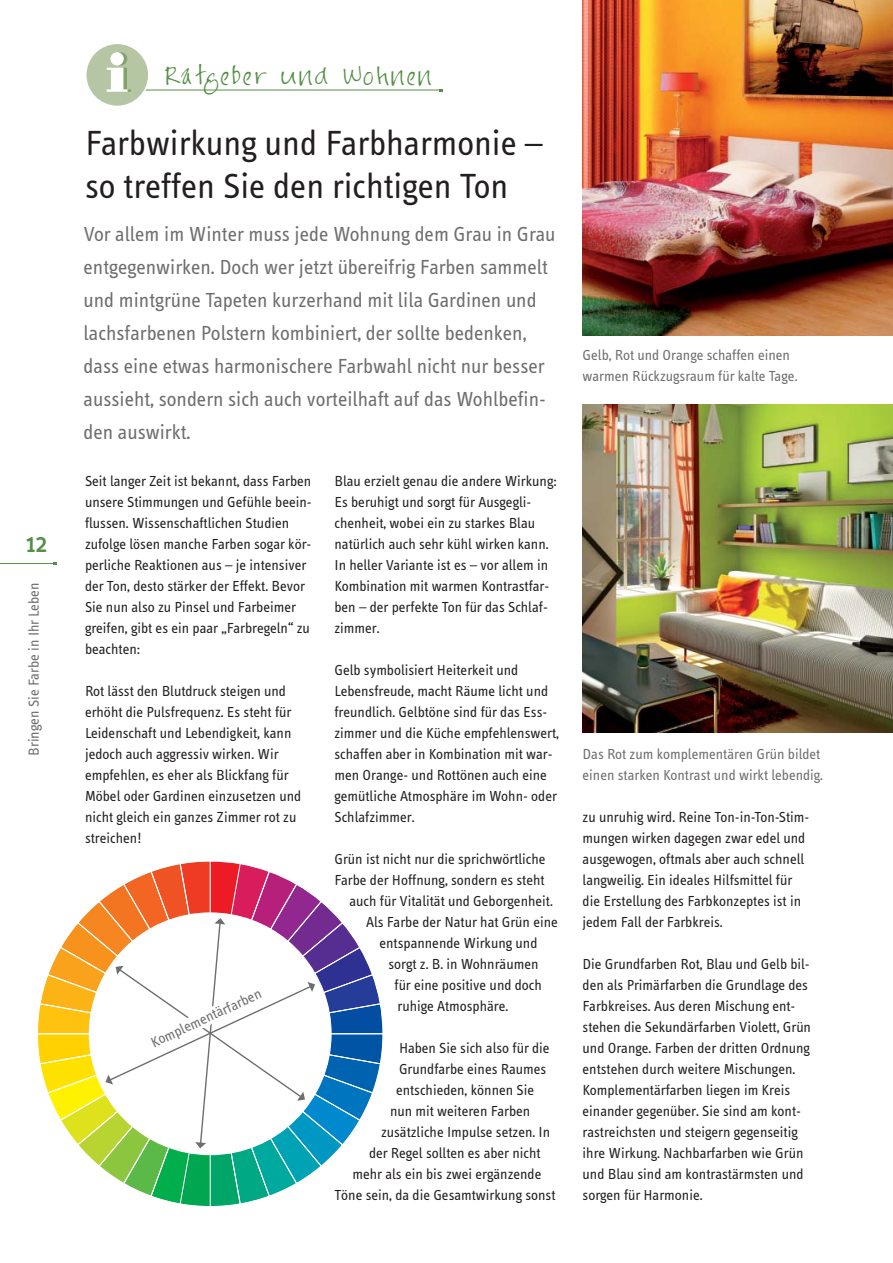
<style>
.page{position:relative;width:893px;height:1263px;background:#fff}
.page>*{position:absolute;margin:0;border:0;box-sizing:border-box;transform-origin:0 0}
.t1{font:36px/43.2px "Info Text";color:#231f20}
.t2{font:500 27px "Info Text";color:#558f45}
.t3{font:21px/33px "Info Text";color:#6d6e70}
.t4{font:21px "FG Jayne Print";letter-spacing:.1em;color:#558f45}
.t5{font:15px/21px "Info Text";color:#231f20}
.t6{font:15px/21px "Info Text";color:#6d6e70}
</style>
<div class="page">
<hr style="left:0;top:563px;width:55px;height:1px;background:#558f45">
<hr style="left:118px;top:90px;width:323px;height:1px;background:#558f45">
<div style="left:86px;top:43px;width:63px;height:63px;background:#b6c6a4;border-radius:50%"></div>
<div style="left:85px;top:43px;width:65px;height:64px;border:2px solid #fff;border-radius:50%"></div>
<svg style="left:107px;top:52px;width:24px;height:40px"></svg>
<img style="left:582px;top:405px;width:311px;height:327px">
<img style="left:582px;top:0;width:311px;height:336px">
<svg style="left:38px;top:861px;width:345px;height:345px"></svg>
<h2 class="t2" style="left:26px;top:533px;width:23px">12</h2>
<p class="t6" style="left:25px;top:756px;width:175px;rotate:-90deg">Bringen Sie Farbe in Ihr Leben</p>
<h3 class="t4" style="left:166px;top:67px;width:268px">Ratgeber und Wohnen</h3>
<h1 class="t1" style="left:85px;top:124px;width:459px">Farbwirkung und Farbharmonie – so treffen Sie den richtigen Ton</h1>
<p class="t3" style="left:84px;top:219px;width:473px">Vor allem im Winter muss jede Wohnung dem Grau in Grau entgegenwirken. Doch wer jetzt übereifrig Farben sammelt und mintgrüne Tapeten kurzerhand mit lila Gardinen und lachsfarbenen Polstern kombiniert, der sollte bedenken, dass eine etwas harmonischere Farbwahl nicht nur besser aussieht, sondern sich auch vorteilhaft auf das Wohlbefin&shy;den auswirkt.</p>
<p class="t5" style="left:85px;top:471px;width:228px">Seit langer Zeit ist bekannt, dass Farben unsere Stimmungen und Gefühle beein&shy;flussen. Wissenschaftlichen Studien zufolge lösen manche Farben sogar kör&shy;perliche Reaktionen aus – je intensiver der Ton, desto stärker der Effekt. Bevor Sie nun also zu Pinsel und Farbeimer greifen, gibt es ein paar „Farbregeln“ zu beachten:</p>
<p class="t5" style="left:85px;top:681px;width:218px">Rot lässt den Blutdruck steigen und erhöht die Pulsfrequenz. Es steht für Leidenschaft und Lebendigkeit, kann jedoch auch aggressiv wirken. Wir empfehlen, es eher als Blickfang für Möbel oder Gardinen einzusetzen und nicht gleich ein ganzes Zimmer rot zu streichen!</p>
<p class="t5" style="left:334px;top:471px;width:224px">Blau erzielt genau die andere Wirkung:<br>Es beruhigt und sorgt für Ausgegli&shy;chenheit, wobei ein zu starkes Blau natürlich auch sehr kühl wirken kann.<br>In heller Variante ist es – vor allem in Kombination mit warmen Kontrastfar&shy;ben – der perfekte Ton für das Schlaf&shy;zimmer.</p>
<p class="t5" style="left:334px;top:660px;width:226px">Gelb symbolisiert Heiterkeit und Lebensfreude, macht Räume licht und freundlich. Gelbtöne sind für das Ess&shy;zimmer und die Küche empfehlenswert, schaffen aber in Kombination mit war&shy;men Orange- und Rottönen auch eine gemütliche Atmosphäre im Wohn- oder Schlafzimmer.</p>
<p class="t5" style="left:334px;top:849px;width:213px">Grün ist nicht nur die sprichwörtliche</p>
<p class="t5" style="left:334px;top:870px;width:212px">Farbe der Hoffnung, sondern es steht</p>
<p class="t5" style="left:349px;top:891px;width:205px">auch für Vitalität und Geborgenheit.</p>
<p class="t5" style="left:366px;top:912px;width:193px">Als Farbe der Natur hat Grün eine</p>
<p class="t5" style="left:379px;top:933px;width:159px">entspannende Wirkung und</p>
<p class="t5" style="left:388px;top:954px;width:152px">sorgt z. B. in Wohnräumen</p>
<p class="t5" style="left:394px;top:975px;width:149px">für eine positive und doch</p>
<p class="t5" style="left:397px;top:996px;width:112px">ruhige Atmosphäre.</p>
<p class="t5" style="left:399px;top:1038px;width:152px">Haben Sie sich also für die</p>
<p class="t5" style="left:399px;top:1059px;width:149px">Grundfarbe eines Raumes</p>
<p class="t5" style="left:396px;top:1080px;width:140px">entschieden, können Sie</p>
<p class="t5" style="left:390px;top:1101px;width:142px">nun mit weiteren Farben</p>
<p class="t5" style="left:381px;top:1122px;width:171px">zusätzliche Impulse setzen. In</p>
<p class="t5" style="left:369px;top:1143px;width:173px">der Regel sollten es aber nicht</p>
<p class="t5" style="left:352px;top:1164px;width:190px">mehr als ein bis zwei ergänzende</p>
<p class="t5" style="left:334px;top:1185px;width:222px">Töne sein, da die Gesamtwirkung sonst</p>
<p class="t6" style="left:148px;top:1035px;width:122px;rotate:-25deg">Komplementärfarben</p>
<p class="t6" style="left:582px;top:345px;width:216px">Gelb, Rot und Orange schaffen einen warmen Rückzugsraum für kalte Tage.</p>
<p class="t6" style="left:582px;top:744px;width:242px">Das Rot zum komplementären Grün bildet einen starken Kontrast und wirkt lebendig.</p>
<p class="t5" style="left:582px;top:807px;width:228px">zu unruhig wird. Reine Ton-in-Ton-Stim&shy;mungen wirken dagegen zwar edel und ausgewogen, oftmals aber auch schnell langweilig. Ein ideales Hilfsmittel für die Erstellung des Farbkonzeptes ist in jedem Fall der Farbkreis.</p>
<p class="t5" style="left:582px;top:954px;width:230px">Die Grundfarben Rot, Blau und Gelb bil&shy;den als Primärfarben die Grundlage des Farbkreises. Aus deren Mischung ent&shy;stehen die Sekundärfarben Violett, Grün und Orange. Farben der dritten Ordnung entstehen durch weitere Mischungen.<br>Komplementärfarben liegen im Kreis einander gegenüber. Sie sind am kont&shy;rastreichsten und steigern gegenseitig ihre Wirkung. Nachbarfarben wie Grün und Blau sind am kontrastärmsten und sorgen für Harmonie.</p>
</div>
